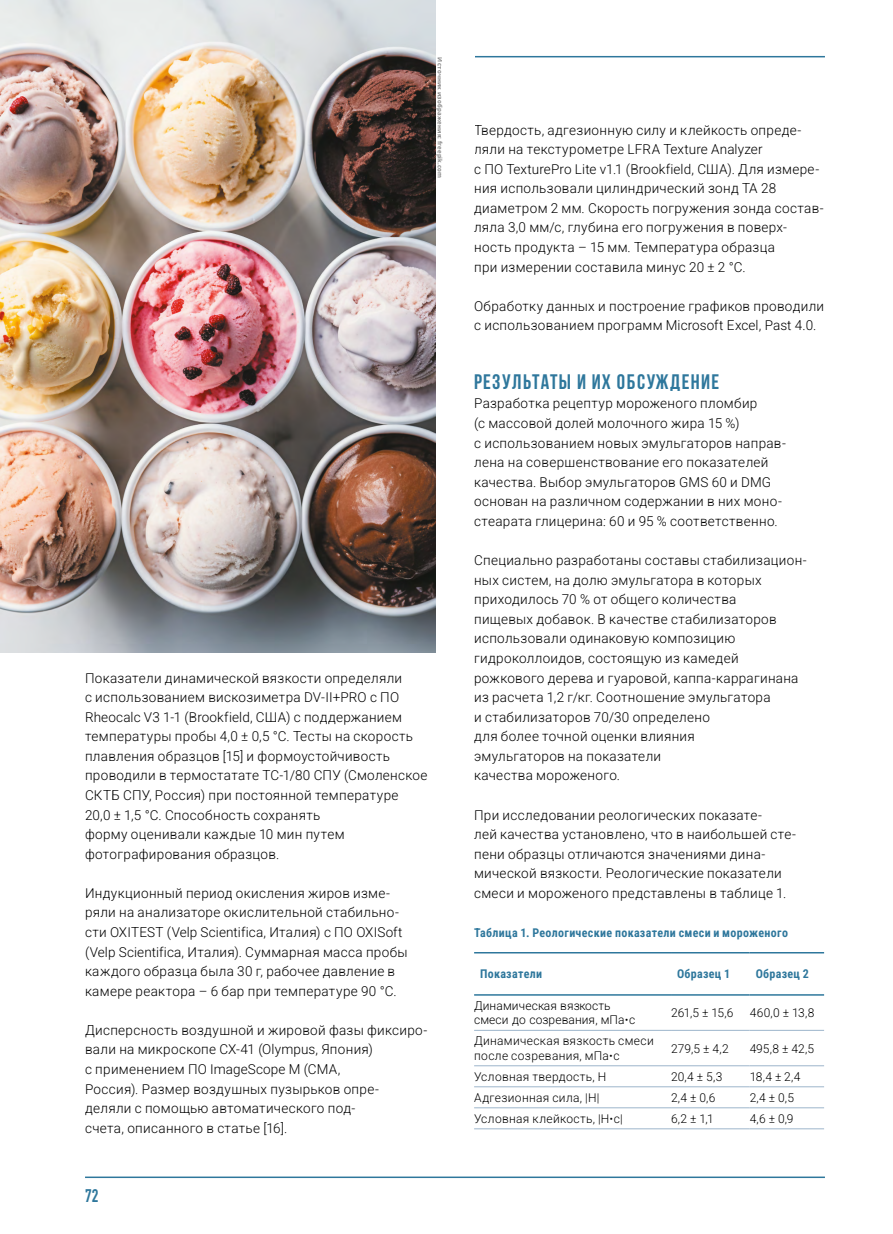
<style>
.page{position:relative;width:893px;height:1234px;background:#fff}
.page>*{position:absolute;margin:0;border:0;box-sizing:border-box;transform-origin:0 0}
.t1{font:700 21px "Bebas Neue";letter-spacing:.065em;color:#2e779c}
.t2{font:700 18px "DIN Condensed";color:#2e779c}
.t3{font:300 13.5px/19.5px "Roboto";letter-spacing:.025em;color:#000}
.t4{font:300 12px/14.4px "Roboto";letter-spacing:.025em;color:#000}
.t5{font:700 12px "Roboto Condensed";letter-spacing:.025em;color:#2e779c}
.t6{font:300 12px/14.4px "Roboto";letter-spacing:.005em;color:#000}
.t7{font:700 6px "Open Sans";letter-spacing:.035em;color:#878787}
.s1{font-weight:100}
</style>
<div class="page">
<hr style="left:84px;top:56px;width:741px;height:1px;background:#2e779c">
<hr style="left:85px;top:1176px;width:740px;height:1px;background:#2e779c">
<hr style="left:474px;top:1029px;width:197px;height:1px;background:#9db5cb">
<hr style="left:671px;top:1029px;width:79px;height:1px;background:#9db5cb">
<hr style="left:750px;top:1029px;width:74px;height:1px;background:#9db5cb">
<hr style="left:474px;top:1065px;width:197px;height:1px;background:#9db5cb">
<hr style="left:671px;top:1065px;width:79px;height:1px;background:#9db5cb">
<hr style="left:750px;top:1065px;width:74px;height:1px;background:#9db5cb">
<hr style="left:474px;top:1086px;width:197px;height:1px;background:#9db5cb">
<hr style="left:671px;top:1086px;width:79px;height:1px;background:#9db5cb">
<hr style="left:750px;top:1086px;width:74px;height:1px;background:#9db5cb">
<hr style="left:474px;top:1107px;width:197px;height:1px;background:#9db5cb">
<hr style="left:671px;top:1107px;width:79px;height:1px;background:#9db5cb">
<hr style="left:750px;top:1107px;width:74px;height:1px;background:#9db5cb">
<hr style="left:474px;top:1128px;width:197px;height:1px;background:#9db5cb">
<hr style="left:671px;top:1128px;width:79px;height:1px;background:#9db5cb">
<hr style="left:750px;top:1128px;width:74px;height:1px;background:#9db5cb">
<hr style="left:474px;top:951px;width:197px;height:2px;background:#2e779c">
<hr style="left:671px;top:951px;width:79px;height:2px;background:#2e779c">
<hr style="left:750px;top:951px;width:74px;height:2px;background:#2e779c">
<hr style="left:474px;top:993px;width:197px;height:2px;background:#2e779c">
<hr style="left:671px;top:993px;width:79px;height:2px;background:#2e779c">
<hr style="left:750px;top:993px;width:74px;height:2px;background:#2e779c">
<div style="left:436px;top:38px;width:38px;height:120px;background:#fff"></div>
<img style="left:0;top:0;width:436px;height:652px">
<p class="t7" style="left:444px;top:57px;width:122px;rotate:90deg">Источник изображения: freepik.com</p>
<p class="t3" style="left:85px;top:667px;width:344px">Показатели динамической вязкости определяли<br>с использованием вискозиметра DV-II+PRO с ПО Rheocalc V3 1-1 (Brookfield, США) с поддержанием температуры пробы 4,0 ± 0,5 °С. Тесты на скорость плавления образцов [15] и формоустойчивость проводили в термостатате ТС-1/80 СПУ (Смоленское СКТБ СПУ, Россия) при постоянной температуре<br>20,0 ± 1,5 °С. Способность сохранять<br>форму оценивали каждые 10 мин путем фотографирования образцов.</p>
<p class="t3" style="left:85px;top:882px;width:324px">Индукционный период окисления жиров изме&shy;ряли на анализаторе окислительной стабильно&shy;сти OXITEST (Velp Scientifica, Италия) с ПО OXISoft (Velp Scientifica, Италия). Суммарная масса пробы каждого образца была 30 г, рабочее давление в камере реактора – 6 бар при температуре 90 °С.</p>
<p class="t3" style="left:85px;top:1019px;width:344px">Дисперсность воздушной и жировой фазы фиксиро&shy;вали на микроскопе CX-41 (Olympus, Япония)<br>с применением ПО ImageScope М (СМА,<br>Россия). Размер воздушных пузырьков опре&shy;деляли с помощью автоматического под-<br>счета, описанного в статье [16].</p>
<h2 class="t2" style="left:85px;top:1183px;width:15px">72</h2>
<p class="t3" style="left:474px;top:119px;width:351px">Твердость, адгезионную силу и клейкость опреде&shy;ляли на текстурометре LFRA Texture Analyzer<br>с ПО TexturePro Lite v1.1 (Brookfield, США). Для измере&shy;ния использовали цилиндрический зонд TA 28 диаметром 2 мм. Скорость погружения зонда состав&shy;ляла 3,0 мм/с, глубина его погружения в поверх&shy;ность продукта – 15 мм. Температура образца<br>при измерении составила минус 20 ± 2 °С.</p>
<p class="t3" style="left:474px;top:295px;width:352px">Обработку данных и построение графиков проводили с использованием программ Microsoft Excel, Past 4.0.</p>
<h1 class="t1" style="left:474px;top:370px;width:247px">Результаты и их обсуждение</h1>
<p class="t3" style="left:474px;top:393px;width:313px">Разработка рецептур мороженого пломбир<br>(с массовой долей молочного жира 15 %)<br>с использованием новых эмульгаторов направ&shy;лена на совершенствование его показателей качества. Выбор эмульгаторов GMS 60 и DMG основан на различном содержании в них моно&shy;стеарата глицерина: 60 и 95 % соответственно.</p>
<p class="t3" style="left:474px;top:550px;width:334px">Специально разработаны составы стабилизацион&shy;ных систем, на долю эмульгатора в которых приходилось 70 % от общего количества<br>пищевых добавок. В качестве стабилизаторов использовали одинаковую композицию гидроколлоидов, состоящую из камедей рожкового дерева и гуаровой, каппа-каррагинана из расчета 1,2 г/кг. Соотношение эмульгатора<br>и стабилизаторов 70/30 определено<br>для более точной оценки влияния<br>эмульгаторов на показатели<br>качества мороженого.</p>
<p class="t3" style="left:474px;top:804px;width:323px">При исследовании реологических показате-<br>лей качества установлено, что в наибольшей сте&shy;пени образцы отличаются значениями дина&shy;мической вязкости. Реологические показатели смеси и мороженого представлены в таблице 1.</p>
<p class="t5" style="left:474px;top:924px;width:315px">Таблица 1. Реологические показатели смеси и мороженого</p>
<p class="t5" style="left:480px;top:965px;width:64px">Показатели</p>
<p class="t5" style="left:677px;top:965px;width:55px">Образец 1</p>
<p class="t5" style="left:756px;top:965px;width:55px">Образец 2</p>
<p class="t6" style="left:474px;top:997px;width:163px">Динамическая вязкость смеси до созревания, мПа<span class="s1">•</span>с</p>
<p class="t4" style="left:671px;top:1004px;width:64px">261,5 ± 15,6</p>
<p class="t4" style="left:750px;top:1004px;width:66px">460,0 ± 13,8</p>
<p class="t4" style="left:474px;top:1033px;width:181px">Динамическая вязкость смеси после созревания, мПа<span class="s1">•</span>с</p>
<p class="t4" style="left:671px;top:1040px;width:59px">279,5 ± 4,2</p>
<p class="t4" style="left:750px;top:1040px;width:66px">495,8 ± 42,5</p>
<p class="t4" style="left:474px;top:1068px;width:134px">Условная твердость, Н</p>
<p class="t4" style="left:671px;top:1068px;width:53px">20,4 ± 5,3</p>
<p class="t4" style="left:750px;top:1068px;width:52px">18,4 ± 2,4</p>
<p class="t4" style="left:474px;top:1089px;width:127px">Адгезионная сила, |Н|</p>
<p class="t4" style="left:671px;top:1089px;width:46px">2,4 ± 0,6</p>
<p class="t4" style="left:750px;top:1089px;width:46px">2,4 ± 0,5</p>
<p class="t4" style="left:474px;top:1110px;width:150px">Условная клейкость, |Н<span class="s1">•</span>с|</p>
<p class="t4" style="left:671px;top:1110px;width:44px">6,2 ± 1,1</p>
<p class="t4" style="left:750px;top:1110px;width:45px">4,6 ± 0,9</p>
</div>
